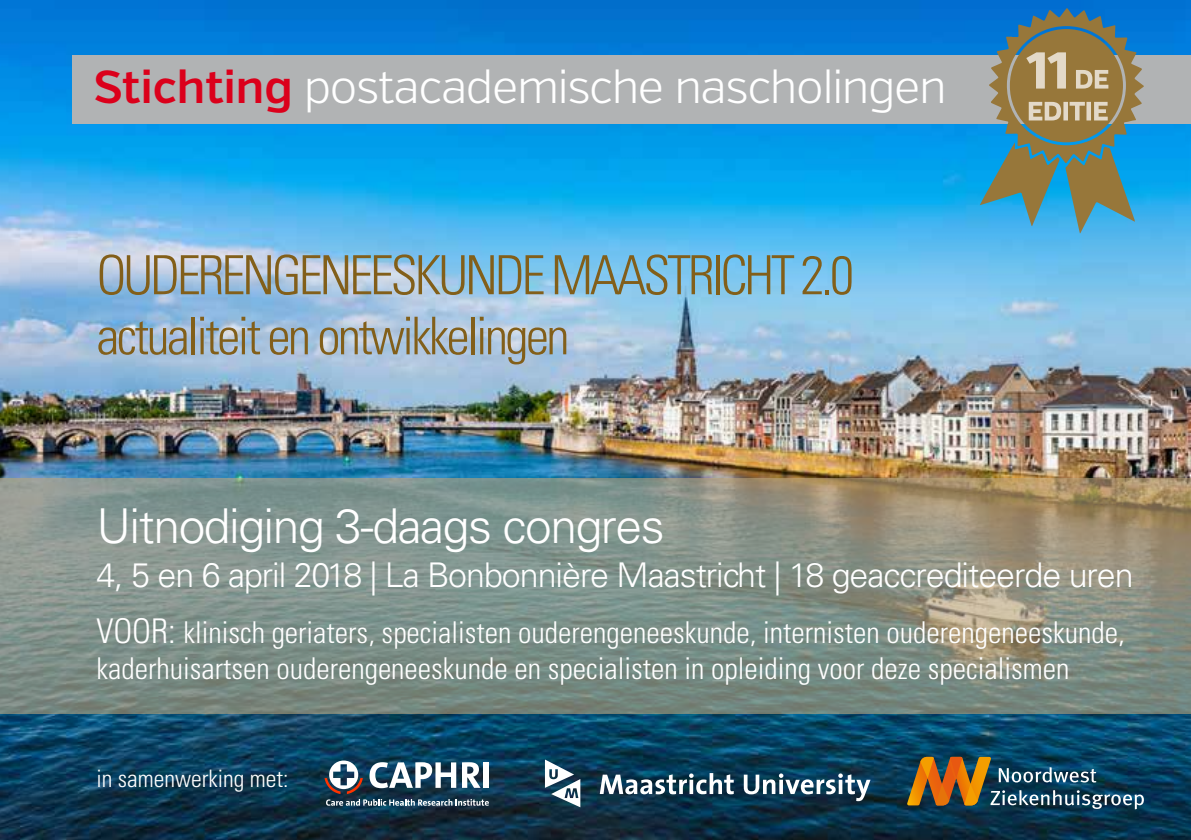
<style>
.page{position:relative;width:1191px;height:840px;background:#fff}
.page>*{position:absolute;margin:0;border:0;box-sizing:border-box;transform-origin:0 0}
.t1{font:300 condensed 54px "Univers LT Std";letter-spacing:-.06em;color:#825f1a}
.t2{font:300 condensed 52px "Univers LT Std";letter-spacing:-.05em;color:#825f1a}
.t3{font:300 48px "Univers LT Std";letter-spacing:-.03em;color:#fff}
.t4{font:300 46px "Verb";letter-spacing:-.03em;color:#fff}
.t5{font:300 34px "Univers LT Std";letter-spacing:-.03em;color:#fff}
.t6{font:300 condensed 30px/36px "Univers LT Std";color:#fff}
.t7{font:300 condensed 24px "Univers LT Std";color:#fff}
.s1{font-weight:600;color:#db001b}
.s2{font-size:34px}
</style>
<div class="page">
<img style="left:0;top:0;width:1191px;height:839px">
<svg style="left:0;top:478px;width:1191px;height:235px;background:#848f85"></svg>
<svg style="left:600px;top:772px;width:133px;height:21px"></svg>
<svg style="left:744px;top:773px;width:126px;height:27px"></svg>
<svg style="left:545px;top:759px;width:35px;height:47px"></svg>
<div style="left:72px;top:55px;width:1094px;height:68px;background:#b1b3b4"></div>
<div style="left:1159px;top:55px;width:32px;height:68px;background:#b1b3b4"></div>
<svg style="left:979px;top:8px;width:165px;height:225px;background:#6c8b87"></svg>
<svg style="left:907px;top:756px;width:236px;height:52px;background:#4c5a56"></svg>
<svg style="left:324px;top:760px;width:165px;height:45px"></svg>
<h3 class="t4" style="left:94px;top:59px;width:854px"><span class="s1">Stichting</span> postacademische nascholingen</h3>
<h1 class="t1" style="left:96px;top:242px;width:759px">OUDERENGENEESKUNDE MAASTRICHT 2.0</h1>
<h2 class="t2" style="left:96px;top:304px;width:474px">actualiteit en ontwikkelingen</h2>
<h3 class="t3" style="left:96px;top:496px;width:570px">Uitnodiging 3-daags congres</h3>
<p class="t5" style="left:96px;top:554px;width:1038px">4, 5 en 6 april 2018 | La Bonbonnière Maastricht | 18 geaccrediteerde uren</p>
<p class="t6" style="left:96px;top:614px;width:1029px"><span class="s2">VOOR:</span> klinisch geriaters, specialisten ouderengeneeskunde, internisten ouderengeneeskunde, kaderhuisartsen ouderengeneeskunde en specialisten in opleiding voor deze specialismen</p>
<p class="t7" style="left:96px;top:763px;width:193px">in samenwerking met:</p>
</div>
